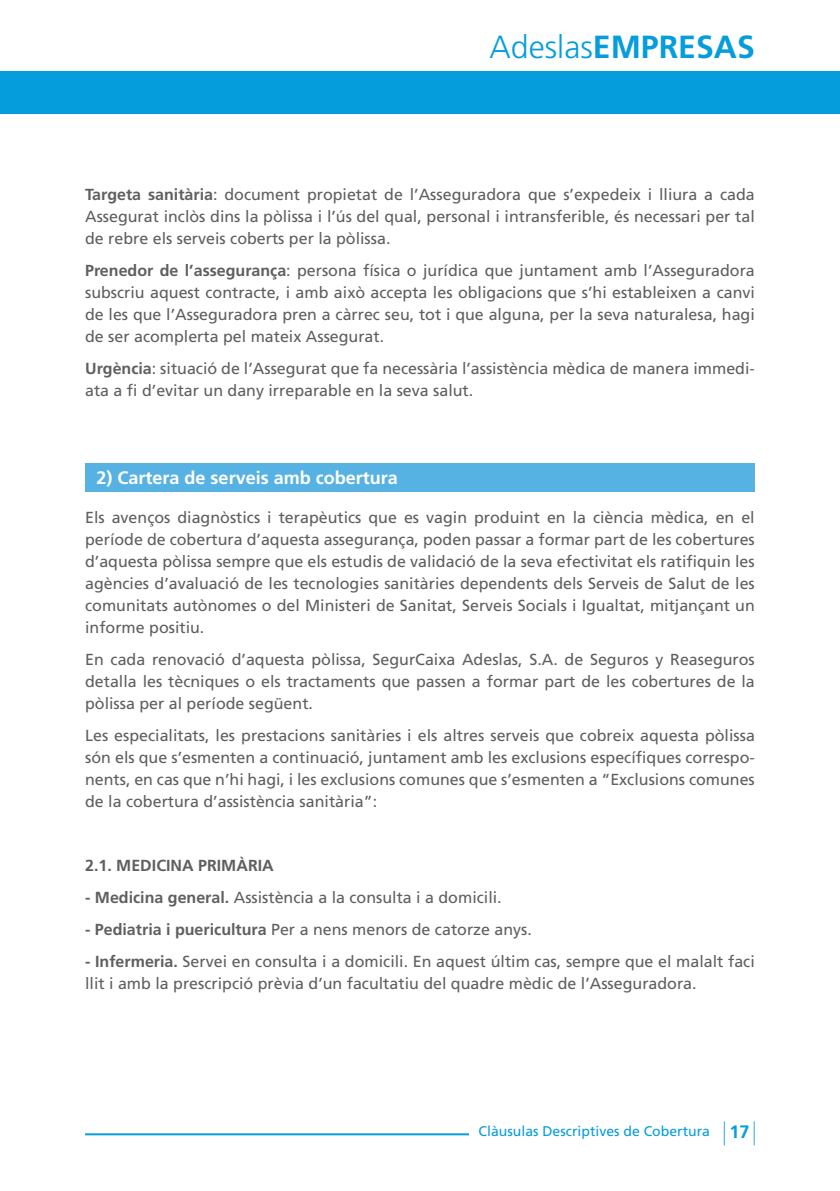
<style>
.page{position:relative;width:840px;height:1191px;background:#fff}
.page>*{position:absolute;margin:0;border:0;box-sizing:border-box;transform-origin:0 0}
.t1{font:700 32px "Frutiger";color:#069ddc}
.t2{font:700 18px "Frutiger";color:#fff}
.t3{font:16px/22px "Frutiger";color:#5f5f62;text-align:justify}
.t4{font:700 16px "Frutiger";color:#5f5f62}
.t5{font:14px "Frutiger";color:#069ddc}
.s1{font-weight:300}
.s2{font-weight:700}
.s3{font-weight:700;font-size:18px}
</style>
<div class="page">
<div style="left:0;top:71px;width:839px;height:43px;background:#069ddc"></div>
<hr style="left:85px;top:1133px;width:383px;height:2px;background:#069ddc">
<svg style="left:723px;top:1121px;width:1px;height:24px"></svg>
<svg style="left:753px;top:1121px;width:1px;height:24px"></svg>
<div style="left:85px;top:463px;width:669px;height:28px;background:#57b2e4"></div>
<h1 class="t1" style="left:489px;top:28px;width:266px"><span class="s1">Adeslas</span>EMPRESAS</h1>
<p class="t3" style="left:85px;top:183px;width:670px"><span class="s2">Targeta sanitària</span>: document propietat de l’Asseguradora que s’expedeix i lliura a cada Assegurat inclòs dins la pòlissa i l’ús del qual, personal i intransferible, és necessari per tal de rebre els serveis coberts per la pòlissa.</p>
<p class="t3" style="left:85px;top:259px;width:671px"><span class="s2">Prenedor de l’assegurança</span>: persona física o jurídica que juntament amb l’Asseguradora subscriu aquest contracte, i amb això accepta les obligacions que s’hi estableixen a canvi de les que l’Asseguradora pren a càrrec seu, tot i que alguna, per la seva naturalesa, hagi de ser acomplerta pel mateix Assegurat.</p>
<p class="t3" style="left:85px;top:357px;width:671px"><span class="s2">Urgència</span>: situació de l’Assegurat que fa necessària l’assistència mèdica de manera immedi&shy;ata a fi d’evitar un dany irreparable en la seva salut.</p>
<p class="t2" style="left:96px;top:467px;width:303px">2) Cartera de serveis amb cobertura</p>
<p class="t3" style="left:85px;top:506px;width:670px">Els avenços diagnòstics i terapèutics que es vagin produint en la ciència mèdica, en el període de cobertura d’aquesta assegurança, poden passar a formar part de les cobertures d’aquesta pòlissa sempre que els estudis de validació de la seva efectivitat els ratifiquin les agències d’avaluació de les tecnologies sanitàries dependents dels Serveis de Salut de les comunitats autònomes o del Ministeri de Sanitat, Serveis Socials i Igualtat, mitjançant un informe positiu.</p>
<p class="t3" style="left:85px;top:648px;width:671px">En cada renovació d’aquesta pòlissa, SegurCaixa Adeslas, S.A. de Seguros y Reaseguros detalla les tècniques o els tractaments que passen a formar part de les cobertures de la pòlissa per al període següent.</p>
<p class="t3" style="left:85px;top:724px;width:671px">Les especialitats, les prestacions sanitàries i els altres serveis que cobreix aquesta pòlissa són els que s’esmenten a continuació, juntament amb les exclusions específiques correspo&shy;nents, en cas que n’hi hagi, i les exclusions comunes que s’esmenten a “Exclusions comunes de la cobertura d’assistència sanitària”:</p>
<p class="t4" style="left:85px;top:856px;width:190px">2.1. MEDICINA PRIMÀRIA</p>
<p class="t3" style="left:85px;top:886px;width:418px"><span class="s2">- Medicina general.</span> Assistència a la consulta i a domicili.</p>
<p class="t3" style="left:85px;top:918px;width:448px"><span class="s2">- Pediatria i puericultura</span> Per a nens menors de catorze anys.</p>
<p class="t3" style="left:85px;top:950px;width:670px"><span class="s2">- Infermeria.</span> Servei en consulta i a domicili. En aquest últim cas, sempre que el malalt faci llit i amb la prescripció prèvia d’un facultatiu del quadre mèdic de l’Asseguradora.</p>
<p class="t5" style="left:478px;top:1123px;width:272px">Clàusulas Descriptives de Cobertura <span class="s3">17</span></p>
</div>
